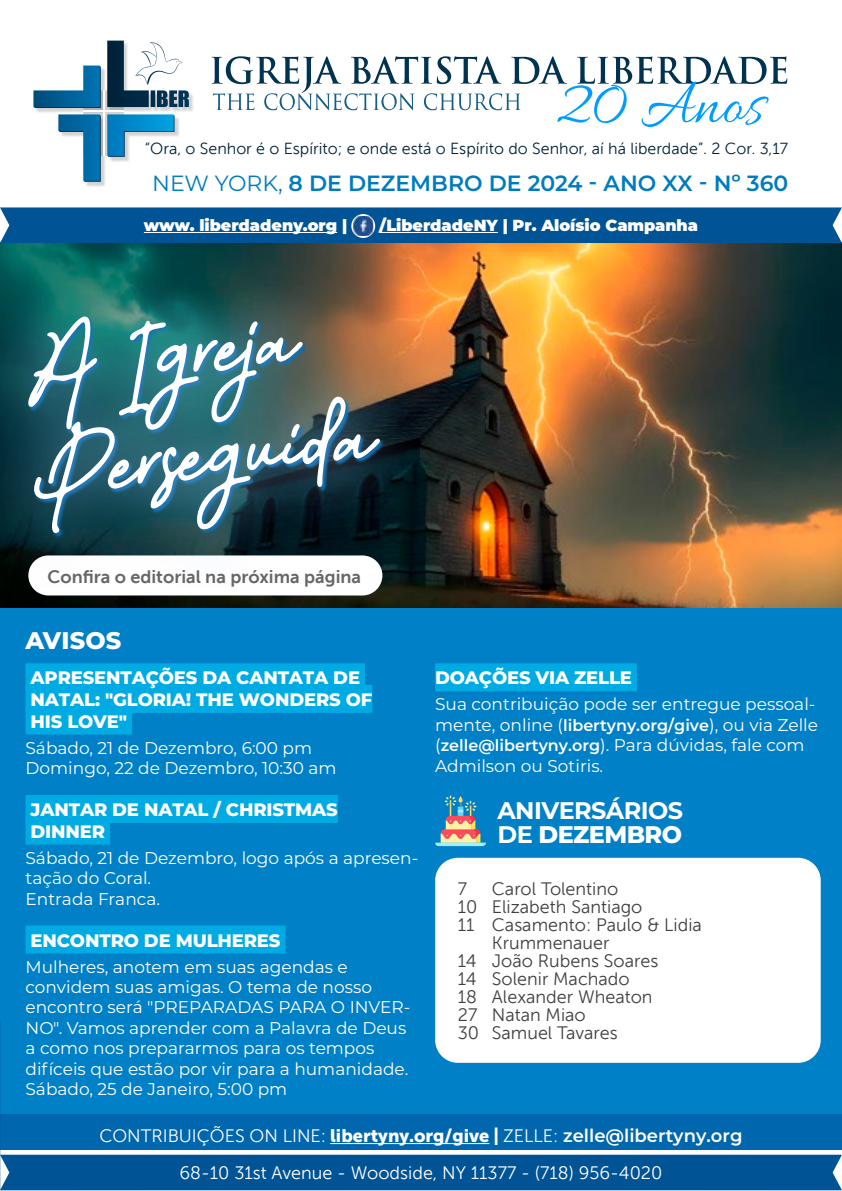
<style>
.page{position:relative;width:842px;height:1191px;background:#fff}
.page>*{position:absolute;margin:0;border:0;box-sizing:border-box;transform-origin:0 0}
.t1{font:144px/105px "Better Yesterday italic";color:#fff}
.t2{font:700 24px/24px "Montserrat";letter-spacing:-.025em;color:#fff}
.t3{font:800 24px "Montserrat";letter-spacing:.005em;color:#fff}
.t4{font:600 22px "Montserrat";color:#007bbf}
.t5{font:18px "Museo Sans 300";color:#423f40}
.t6{font:800 18px/21.6px "Montserrat";letter-spacing:-.01em;color:#fff}
.t7{font:18px "Museo Sans 300";color:#fff}
.t8{font:18px "Museo Sans 700";color:#66666a}
.t9{font:17px/20.4px "Montserrat";color:#fff}
.t10{font:16px "Museo Sans 300";color:#00233a}
.t11{font:900 16px "Montserrat";color:#fff}
.s1{font-weight:400}
.s2{font-weight:600;font-size:16px}
.s3{font-weight:800}
.s4{font-family:"Museo Sans 900"}
.s5{font-family:"Montserrat";font-weight:600}
</style>
<div class="page">
<img style="left:86px;top:182px;width:19px;height:5px">
<img style="left:115px;top:40px;width:78px;height:63px">
<svg style="left:33px;top:41px;width:156px;height:141px"></svg>
<hr style="left:83px;top:110px;width:41px;height:2px;background:#fff">
<hr style="left:103px;top:90px;width:2px;height:66px;background:#fff">
<svg style="left:212px;top:56px;width:575px;height:71px"></svg>
<img style="left:446px;top:243px;width:396px;height:365px">
<div style="left:0;top:608px;width:842px;height:506px;background:#0081c7"></div>
<div style="left:0;top:1114px;width:842px;height:35px;background:#0066ad"></div>
<div style="left:0;top:207px;width:842px;height:36px;background:#005495"></div>
<div style="left:0;top:1154px;width:842px;height:36px;background:#005495"></div>
<hr style="left:379px;top:232px;width:119px;height:1px;background:#fff">
<svg style="left:351px;top:214px;width:24px;height:24px"></svg>
<img style="left:353px;top:216px;width:20px;height:8px">
<hr style="left:330px;top:1143px;width:159px;height:1px;background:#fff">
<img style="left:0;top:224px;width:446px;height:384px">
<div style="left:26px;top:663px;width:339px;height:28px;background:#00aae2"></div>
<div style="left:26px;top:685px;width:346px;height:28px;background:#00aae2"></div>
<div style="left:26px;top:706px;width:106px;height:28px;background:#00aae2"></div>
<div style="left:26px;top:795px;width:312px;height:28px;background:#00aae2"></div>
<div style="left:26px;top:816px;width:84px;height:28px;background:#00aae2"></div>
<div style="left:26px;top:925px;width:259px;height:28px;background:#00aae2"></div>
<div style="left:435px;top:663px;width:202px;height:28px;background:#00aae2"></div>
<div style="left:435px;top:857px;width:386px;height:205px;background:#fff;border-radius:23px"></div>
<svg style="left:435px;top:795px;width:51px;height:51px"></svg>
<p class="t10" style="left:145px;top:140px;width:645px">“Ora, o Senhor é o Espírito; e onde está o Espírito do Senhor, aí há liberdade”. 2 Cor. 3,17</p>
<p class="t4" style="left:152px;top:167px;width:637px"><span class="s1">NEW YORK,</span> 8 DE DEZEMBRO DE 2024 - ANO XX - Nº 360</p>
<p class="t11" style="left:144px;top:213px;width:205px">www. liberdadeny.org |</p>
<p class="t11" style="left:379px;top:213px;width:320px">/LiberdadeNY | Pr. Aloísio Campanha</p>
<h1 class="t1" style="left:20px;top:324px;width:332px;rotate:-6deg">A Igreja<br>Perseguida</h1>
<p class="t8" style="left:48px;top:566px;width:315px">Confira o editorial na próxima página</p>
<h2 class="t3" style="left:26px;top:622px;width:97px">AVISOS</h2>
<p class="t6" style="left:31px;top:666px;width:343px">APRESENTAÇÕES DA CANTATA DE<br>NATAL: "GLORIA! THE WONDERS OF<br>HIS LOVE"</p>
<p class="t9" style="left:26px;top:736px;width:312px">Sábado, 21 de Dezembro, 6:00 pm<br>Domingo, 22 de Dezembro, 10:30 am</p>
<p class="t6" style="left:31px;top:798px;width:309px">JANTAR DE NATAL / CHRISTMAS<br>DINNER</p>
<p class="t9" style="left:26px;top:847px;width:394px">Sábado, 21 de Dezembro, logo após a apresen&shy;tação do Coral.<br>Entrada Franca.</p>
<p class="t6" style="left:31px;top:928px;width:251px">ENCONTRO DE MULHERES</p>
<p class="t9" style="left:26px;top:955px;width:386px">Mulheres, anotem em suas agendas e convidem suas amigas. O tema de nosso encontro será "PREPARADAS PARA O INVER-NO". Vamos aprender com a Palavra de Deus a como nos prepararmos para os tempos difíceis que estão por vir para a humanidade.<br>Sábado, 25 de Janeiro, 5:00 pm</p>
<p class="t6" style="left:435px;top:666px;width:198px">DOAÇÕES VIA ZELLE</p>
<p class="t9" style="left:435px;top:693px;width:384px">Sua contribuição pode ser entregue pessoal&shy;mente, online (<span class="s2">libertyny.org/give</span>), ou via Zelle (<span class="s2">zelle@libertyny.org</span>). Para dúvidas, fale com Admilson ou Sotiris.</p>
<h2 class="t2" style="left:497px;top:797px;width:187px">ANIVERSÁRIOS<br>DE <span class="s3">DEZEMBRO</span></h2>
<p class="t5" style="left:458px;top:878px;width:11px">7</p>
<p class="t5" style="left:492px;top:878px;width:128px">Carol Tolentino</p>
<p class="t5" style="left:458px;top:896px;width:186px">10 Elizabeth Santiago</p>
<p class="t5" style="left:458px;top:914px;width:246px">11 Casamento: Paulo &amp; Lidia</p>
<p class="t5" style="left:492px;top:932px;width:119px">Krummenauer</p>
<p class="t5" style="left:458px;top:950px;width:202px">14 João Rubens Soares</p>
<p class="t5" style="left:458px;top:968px;width:173px">14 Solenir Machado</p>
<p class="t5" style="left:458px;top:986px;width:196px">18 Alexander Wheaton</p>
<p class="t5" style="left:458px;top:1004px;width:129px">27 Natan Miao</p>
<p class="t5" style="left:458px;top:1022px;width:161px">30 Samuel Tavares</p>
<p class="t7" style="left:99px;top:1126px;width:644px">CONTRIBUIÇÕES ON LINE: <span class="s4">libertyny.org/give |</span> ZELLE: <span class="s5">zelle@libertyny.org</span></p>
<p class="t7" style="left:179px;top:1163px;width:484px">68-10 31st Avenue - Woodside, NY 11377 - (718) 956-4020</p>
</div>
